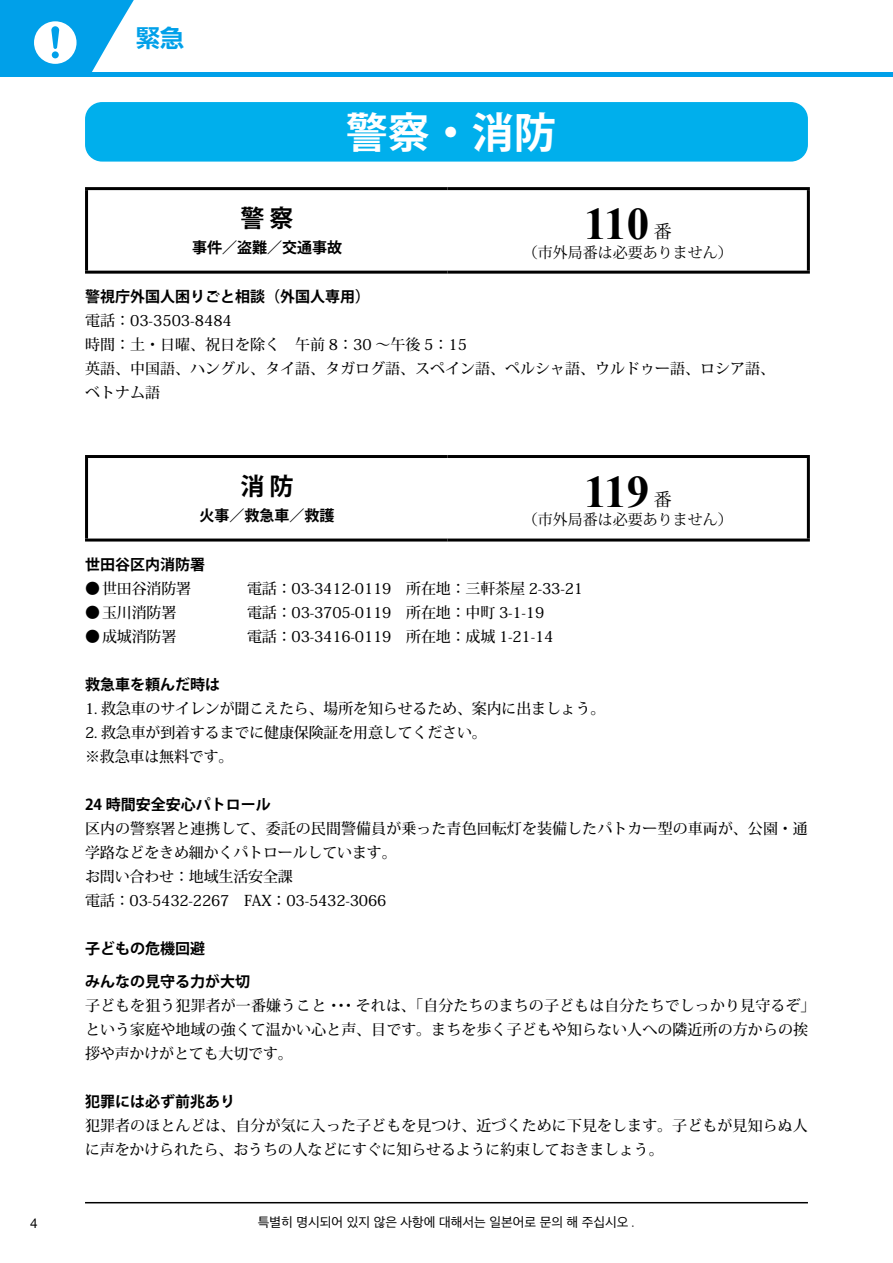
<style>
.page{position:relative;width:893px;height:1263px;background:#fff}
.page>*{position:absolute;margin:0;border:0;box-sizing:border-box;transform-origin:0 0}
.t1{font:700 45px "Times New Roman";letter-spacing:-.025em;color:#000}
.t2{font:700 42px "Koz Go Pr 6 N";color:#fff}
.t3{font:700 24px "Koz Go Pr 6 N";color:#000}
.t4{font:700 24px "UD Shin Go Pro De";color:#00a0e9}
.t5{font:18px "Koz Min Pr 6 N";color:#000}
.t6{font:500 15px/24px "Koz Min Pro";color:#000}
.t7{font:700 15px/32.5px "Koz Go Pr 6 N";color:#000}
.t8{font:15px "Koz Min Pr 6 N";color:#000}
.t9{font:13.5px "Helvetica Neue";color:#000}
.t10{font:13.5px "Apple SD Gothic Neo";color:#000}
</style>
<div class="page">
<hr style="left:85px;top:1202px;width:723px;height:1px;background:#000">
<div style="left:0;top:72px;width:893px;height:5px;background:#00a0e9"></div>
<svg style="left:0;top:0;width:134px;height:72px"></svg>
<hr style="left:85px;top:187px;width:362px;height:3px;background:#000">
<hr style="left:85px;top:190px;width:3px;height:81px;background:#000">
<hr style="left:447px;top:187px;width:363px;height:3px;background:#000">
<hr style="left:807px;top:190px;width:3px;height:81px;background:#000">
<hr style="left:85px;top:271px;width:362px;height:3px;background:#000">
<hr style="left:447px;top:271px;width:363px;height:3px;background:#000">
<hr style="left:85px;top:455px;width:362px;height:3px;background:#000">
<hr style="left:85px;top:458px;width:3px;height:80px;background:#000">
<hr style="left:447px;top:455px;width:363px;height:3px;background:#000">
<hr style="left:807px;top:458px;width:3px;height:80px;background:#000">
<hr style="left:85px;top:538px;width:362px;height:3px;background:#000">
<hr style="left:447px;top:538px;width:363px;height:3px;background:#000">
<div style="left:85px;top:102px;width:723px;height:60px;background:#00afec;border-radius:17px"></div>
<h3 class="t4" style="left:136px;top:19px;width:49px">緊急</h3>
<h2 class="t2" style="left:346px;top:109px;width:212px">警察・消防</h2>
<h3 class="t3" style="left:241px;top:205px;width:54px">警察</h3>
<p class="t7" style="left:192px;top:232px;width:151px">事件／盗難／交通事故</p>
<h1 class="t1" style="left:584px;top:193px;width:67px">110</h1>
<p class="t5" style="left:654px;top:221px;width:19px">番</p>
<p class="t8" style="left:523px;top:244px;width:211px">（市外局番は必要ありません）</p>
<p class="t7" style="left:85px;top:281px;width:286px">警視庁外国人困りごと相談（外国人専用）</p>
<p class="t6" style="left:85px;top:308px;width:691px">電話：03-3503-8484<br>時間：土・日曜、祝日を除く　午前 8：30 ～午後 5：15<br>英語、中国語、ハングル、タイ語、タガログ語、スペイン語、ペルシャ語、ウルドゥー語、ロシア語、ベトナム語</p>
<h3 class="t3" style="left:241px;top:472px;width:54px">消防</h3>
<p class="t7" style="left:199px;top:500px;width:136px">火事／救急車／救護</p>
<h1 class="t1" style="left:584px;top:460px;width:67px">119</h1>
<p class="t5" style="left:654px;top:489px;width:19px">番</p>
<p class="t8" style="left:523px;top:511px;width:211px">（市外局番は必要ありません）</p>
<p class="t7" style="left:85px;top:549px;width:121px">世田谷区内消防署</p>
<p class="t6" style="left:85px;top:576px;width:108px">● 世田谷消防署</p>
<p class="t6" style="left:247px;top:576px;width:338px">電話：03-3412-0119　所在地：三軒茶屋 2-33-21</p>
<p class="t6" style="left:85px;top:600px;width:93px">● 玉川消防署</p>
<p class="t6" style="left:247px;top:600px;width:299px">電話：03-3705-0119　所在地：中町 3-1-19</p>
<p class="t6" style="left:85px;top:624px;width:93px">● 成城消防署</p>
<p class="t6" style="left:247px;top:624px;width:308px">電話：03-3416-0119　所在地：成城 1-21-14</p>
<p class="t7" style="left:85px;top:669px;width:136px">救急車を頼んだ時は</p>
<p class="t6" style="left:85px;top:696px;width:522px">1. 救急車のサイレンが聞こえたら、場所を知らせるため、案内に出ましょう。</p>
<p class="t6" style="left:85px;top:720px;width:403px">2. 救急車が到着するまでに健康保険証を用意してください。※救急車は無料です。</p>
<p class="t7" style="left:85px;top:789px;width:187px">24 時間安全安心パトロール</p>
<p class="t6" style="left:85px;top:816px;width:724px">区内の警察署と連携して、委託の民間警備員が乗った青色回転灯を装備したパトカー型の車両が、公園・通学路などをきめ細かくパトロールしています。<br>お問い合わせ：地域生活安全課<br>電話：03-5432-2267　FAX：03-5432-3066</p>
<p class="t7" style="left:85px;top:933px;width:166px">子どもの危機回避<br>みんなの見守る力が大切</p>
<p class="t6" style="left:85px;top:993px;width:732px">子どもを狙う犯罪者が一番嫌うこと･･･それは、「自分たちのまちの子どもは自分たちでしっかり見守るぞ」という家庭や地域の強くて温かい心と声、目です。まちを歩く子どもや知らない人への隣近所の方からの挨拶や声かけがとても大切です。</p>
<p class="t7" style="left:85px;top:1085px;width:151px">犯罪には必ず前兆あり</p>
<p class="t6" style="left:85px;top:1113px;width:724px">犯罪者のほとんどは、自分が気に入った子どもを見つけ、近づくために下見をします。子どもが見知らぬ人に声をかけられたら、おうちの人などにすぐに知らせるように約束しておきましょう。</p>
<p class="t9" style="left:30px;top:1213px;width:9px">4</p>
<p class="t10" style="left:258px;top:1215px;width:379px">특별히 명시되어 있지 않은 사항에 대해서는 일본어로 문의 해 주십시오 .</p>
<p class="t9" style="left:280px;top:1213px;width:334px">Unless otherwise specified, please inquire in Japanese.</p>
</div>
